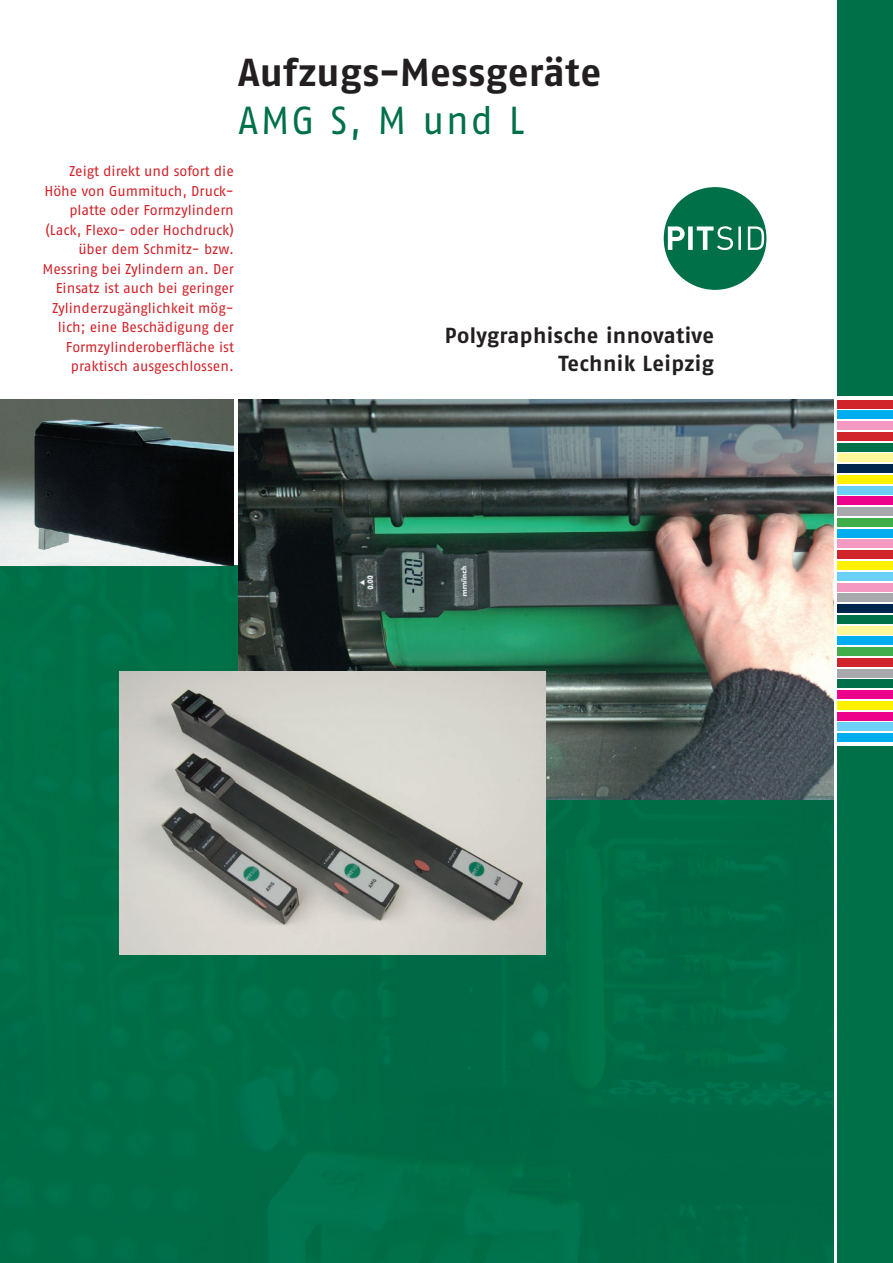
<style>
.page{position:relative;width:893px;height:1263px;background:#fff}
.page>*{position:absolute;margin:0;border:0;box-sizing:border-box;transform-origin:0 0}
.t1{font:700 39px "Fago Pro";letter-spacing:.005em;color:#231f20}
.t2{font:39px "Fago Pro";letter-spacing:.045em;color:#007049;scale:.96 1}
.t3{font:700 21.75px/28.7px "Fago Pro";letter-spacing:.015em;color:#231f20;text-align:right}
.t4{font:14.25px/19.5px "Fago Pro";color:#d1232a;text-align:right}
</style>
<div class="page">
<div style="left:0;top:566px;width:833px;height:697px;background:#006c46"></div>
<div style="left:838px;top:746px;width:55px;height:517px;background:#007049"></div>
<div style="left:838px;top:0;width:55px;height:395px;background:#007049"></div>
<div style="left:664px;top:187px;width:102px;height:103px;background:#007049;border-radius:50%"></div>
<svg style="left:668px;top:226px;width:96px;height:24px"></svg>
<div style="left:838px;top:733px;width:55px;height:9px;background:#00aeef"></div>
<div style="left:838px;top:723px;width:55px;height:8px;background:#6bcff6"></div>
<div style="left:838px;top:712px;width:55px;height:8px;background:#ed028c"></div>
<div style="left:838px;top:701px;width:55px;height:9px;background:#fff101"></div>
<div style="left:838px;top:690px;width:55px;height:9px;background:#ed028c"></div>
<div style="left:838px;top:680px;width:55px;height:8px;background:#007049"></div>
<div style="left:838px;top:669px;width:55px;height:8px;background:#a8a9ad"></div>
<div style="left:838px;top:658px;width:55px;height:9px;background:#d1232a"></div>
<div style="left:838px;top:647px;width:55px;height:9px;background:#40ae49"></div>
<div style="left:838px;top:636px;width:55px;height:9px;background:#00aeef"></div>
<div style="left:838px;top:626px;width:55px;height:8px;background:#fff79a"></div>
<div style="left:838px;top:615px;width:55px;height:9px;background:#007049"></div>
<div style="left:838px;top:604px;width:55px;height:9px;background:#00254c"></div>
<div style="left:838px;top:593px;width:55px;height:9px;background:#a8a9ad"></div>
<div style="left:838px;top:583px;width:55px;height:8px;background:#f499c2"></div>
<div style="left:838px;top:572px;width:55px;height:9px;background:#6bcff6"></div>
<div style="left:838px;top:561px;width:55px;height:9px;background:#fff101"></div>
<div style="left:838px;top:550px;width:55px;height:9px;background:#d1232a"></div>
<div style="left:838px;top:540px;width:55px;height:8px;background:#f499c2"></div>
<div style="left:838px;top:529px;width:55px;height:8px;background:#00aeef"></div>
<div style="left:838px;top:518px;width:55px;height:9px;background:#40ae49"></div>
<div style="left:838px;top:507px;width:55px;height:9px;background:#a8a9ad"></div>
<div style="left:838px;top:497px;width:55px;height:8px;background:#ed028c"></div>
<div style="left:838px;top:486px;width:55px;height:8px;background:#6bcff6"></div>
<div style="left:838px;top:475px;width:55px;height:9px;background:#fff101"></div>
<div style="left:838px;top:464px;width:55px;height:9px;background:#00254c"></div>
<div style="left:838px;top:454px;width:55px;height:8px;background:#fff79a"></div>
<div style="left:838px;top:443px;width:55px;height:8px;background:#007049"></div>
<div style="left:838px;top:432px;width:55px;height:9px;background:#d1232a"></div>
<div style="left:838px;top:421px;width:55px;height:9px;background:#f499c2"></div>
<div style="left:838px;top:410px;width:55px;height:9px;background:#00aeef"></div>
<div style="left:838px;top:400px;width:55px;height:8px;background:#d1232a"></div>
<img style="left:0;top:400px;width:234px;height:166px">
<img style="left:238px;top:400px;width:595px;height:399px">
<img style="left:119px;top:672px;width:426px;height:283px">
<h1 class="t1" style="left:238px;top:49px;width:365px">Aufzugs-Messgeräte</h1>
<h1 class="t2" style="left:238px;top:97px;width:300px">AMG S, M und L</h1>
<p class="t4" style="left:43px;top:162px;width:193px">Zeigt direkt und sofort die<br>Höhe von Gummituch, Druck&shy;platte oder Formzylindern (Lack, Flexo- oder Hochdruck) über dem Schmitz- bzw.<br>Messring bei Zylindern an. Der<br>Einsatz ist auch bei geringer<br>Zylinderzugänglichkeit mög&shy;lich; eine Beschädigung der<br>Formzylinderoberfläche ist praktisch ausgeschlossen.</p>
<h2 class="t3" style="left:445px;top:321px;width:271px">Polygraphische innovative<br>Technik Leipzig</h2>
</div>
